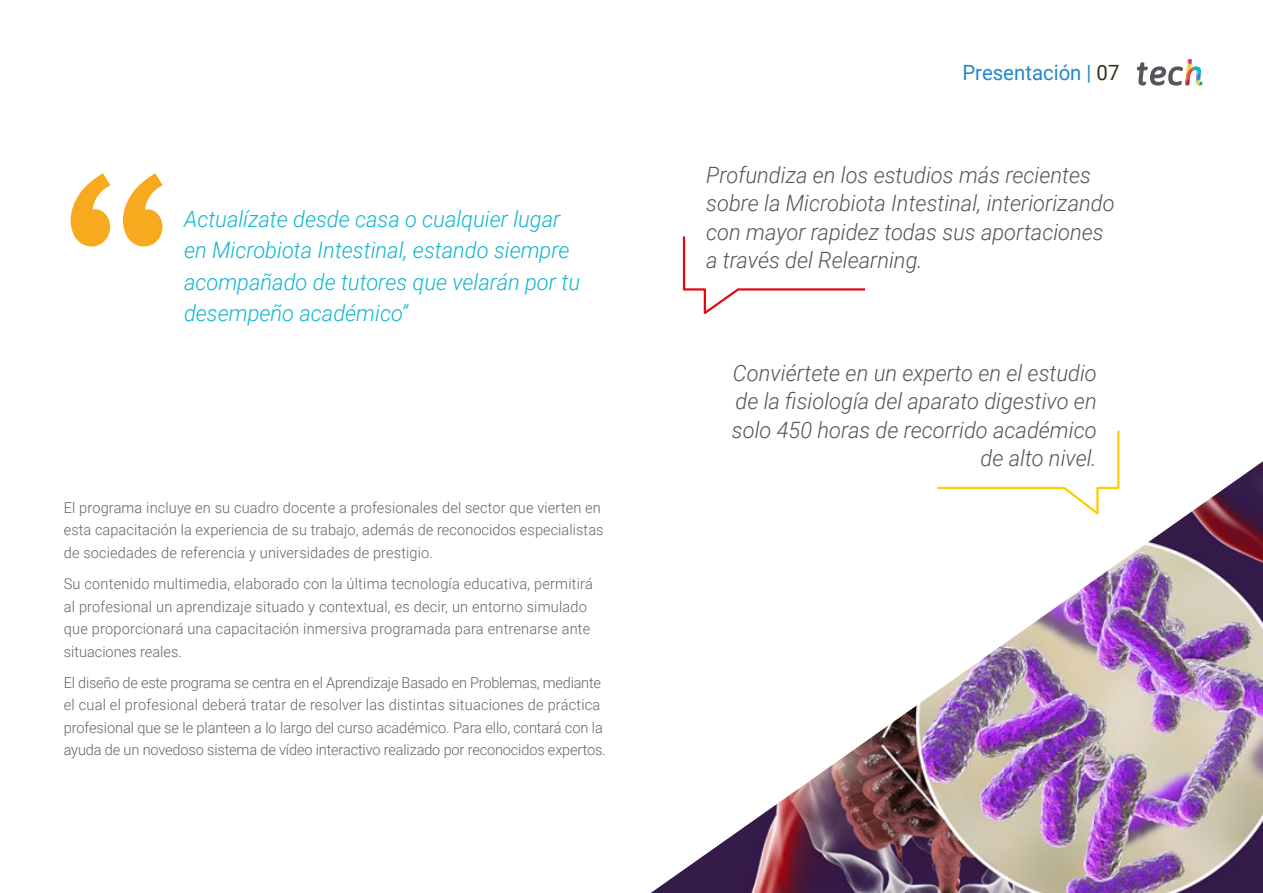
<style>
.page{position:relative;width:1263px;height:893px;background:#fff}
.page>*{position:absolute;margin:0;border:0;box-sizing:border-box;transform-origin:0 0}
.t1{font:italic 300 22.5px/28.5px "Roboto";color:#52555b;text-align:right}
.t2{font:italic 300 22.5px/31.5px "Roboto";color:#0fb6cf}
.t3{font:21px "Roboto";color:#2488c9}
.t4{font:300 15px/22.5px "Roboto";letter-spacing:.01em;color:#61646a}
.t5{font:300 15px/22.5px "Roboto";letter-spacing:-.01em;color:#61646a}
.s1{color:#312e20}
</style>
<div class="page">
<svg style="left:71px;top:173px;width:92px;height:73px"></svg>
<svg style="left:1117px;top:430px;width:3px;height:31px"></svg>
<img style="left:651px;top:461px;width:612px;height:432px">
<svg style="left:682px;top:236px;width:183px;height:78px"></svg>
<svg style="left:1137px;top:59px;width:65px;height:27px"></svg>
<h1 class="t2" style="left:184px;top:202px;width:398px">Actualízate desde casa o cualquier lugar en Microbiota Intestinal, estando siempre acompañado de tutores que velarán por tu desempeño académico”</h1>
<p class="t4" style="left:64px;top:496px;width:541px">El programa incluye en su cuadro docente a profesionales del sector que vierten en esta capacitación la experiencia de su trabajo, además de reconocidos especialistas de sociedades de referencia y universidades de prestigio.</p>
<p class="t4" style="left:64px;top:572px;width:530px">Su contenido multimedia, elaborado con la última tecnología educativa, permitirá al profesional un aprendizaje situado y contextual, es decir, un entorno simulado que proporcionará una capacitación inmersiva programada para entrenarse ante situaciones reales.</p>
<p class="t5" style="left:64px;top:670px;width:543px">El diseño de este programa se centra en el Aprendizaje Basado en Problemas, mediante el cual el profesional deberá tratar de resolver las distintas situaciones de práctica profesional que se le planteen a lo largo del curso académico. Para ello, contará con la ayuda de un novedoso sistema de vídeo interactivo realizado por reconocidos expertos.</p>
<h2 class="t3" style="left:962px;top:57px;width:159px">Presentación | <span class="s1">07</span></h2>
<h1 class="t1" style="left:706px;top:160px;width:410px;text-align:left">Profundiza en los estudios más recientes sobre la Microbiota Intestinal, interiorizando con mayor rapidez todas sus aportaciones a través del Relearning.</h1>
<h1 class="t1" style="left:732px;top:358px;width:366px">Conviértete en un experto en el estudio de la fisiología del aparato digestivo en solo 450 horas de recorrido académico de alto nivel.</h1>
</div>
